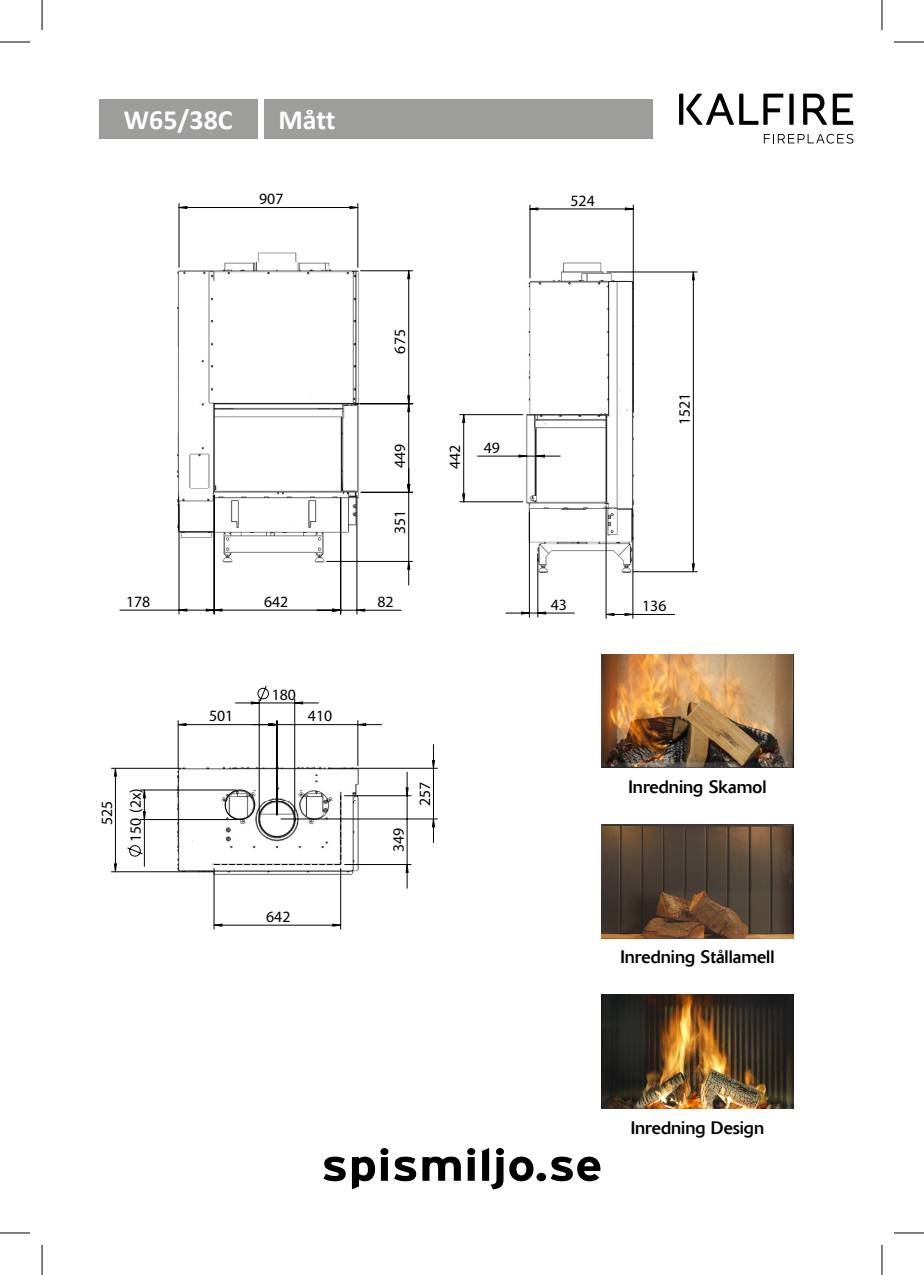
<style>
.page{position:relative;width:924px;height:1275px;background:#fff}
.page>*{position:absolute;margin:0;border:0;box-sizing:border-box;transform-origin:0 0}
.t1{font:700 28px "Calibri";color:#fff}
.t2{font:18px "Delta";color:#000}
.t3{font:15.8px "Myriad";color:#010202}
</style>
<div class="page">
<svg style="left:114px;top:206px;width:580px;height:720px"></svg>
<hr style="left:340px;top:868px;width:1px;height:61px;background:#010202">
<hr style="left:213px;top:868px;width:1px;height:61px;background:#010202">
<hr style="left:344px;top:864px;width:67px;height:1px;background:#010202">
<hr style="left:344px;top:795px;width:67px;height:1px;background:#010202">
<hr style="left:328px;top:768px;width:109px;height:1px;background:#010202">
<hr style="left:281px;top:818px;width:156px;height:1px;background:#010202">
<hr style="left:477px;top:456px;width:49px;height:1px;background:#010202">
<hr style="left:529px;top:512px;width:1px;height:105px;background:#010202">
<hr style="left:537px;top:553px;width:1px;height:64px;background:#010202">
<hr style="left:537px;top:613px;width:37px;height:1px;background:#010202">
<hr style="left:529px;top:205px;width:1px;height:73px;background:#010202">
<hr style="left:632px;top:205px;width:1px;height:207px;background:#010202">
<hr style="left:632px;top:514px;width:1px;height:104px;background:#010202">
<hr style="left:605px;top:506px;width:1px;height:112px;background:#010202">
<hr style="left:632px;top:614px;width:42px;height:1px;background:#010202">
<hr style="left:459px;top:501px;width:63px;height:1px;background:#010202">
<hr style="left:459px;top:414px;width:63px;height:1px;background:#010202">
<hr style="left:355px;top:403px;width:57px;height:1px;background:#010202">
<hr style="left:360px;top:270px;width:52px;height:1px;background:#010202">
<hr style="left:606px;top:272px;width:91px;height:1px;background:#010202">
<hr style="left:633px;top:571px;width:64px;height:1px;background:#010202">
<hr style="left:361px;top:492px;width:51px;height:1px;background:#010202">
<hr style="left:326px;top:561px;width:86px;height:1px;background:#010202">
<hr style="left:111px;top:768px;width:69px;height:1px;background:#010202">
<hr style="left:111px;top:871px;width:100px;height:1px;background:#010202">
<hr style="left:178px;top:203px;width:1px;height:64px;background:#010202">
<hr style="left:357px;top:203px;width:1px;height:64px;background:#010202">
<svg style="left:214px;top:924px;width:126px;height:2px"></svg>
<svg style="left:127px;top:871px;width:281px;height:17px"></svg>
<svg style="left:432px;top:744px;width:2px;height:98px"></svg>
<svg style="left:518px;top:455px;width:42px;height:2px"></svg>
<svg style="left:505px;top:612px;width:40px;height:2px"></svg>
<svg style="left:529px;top:208px;width:103px;height:2px"></svg>
<svg style="left:605px;top:613px;width:27px;height:2px"></svg>
<svg style="left:462px;top:415px;width:2px;height:87px"></svg>
<svg style="left:407px;top:271px;width:2px;height:213px"></svg>
<svg style="left:692px;top:272px;width:2px;height:300px"></svg>
<svg style="left:114px;top:484px;width:295px;height:387px"></svg>
<svg style="left:179px;top:206px;width:185px;height:405px"></svg>
<div style="left:264px;top:99px;width:389px;height:39px;background:#9d9d9c"></div>
<div style="left:99px;top:99px;width:158px;height:39px;background:#9d9d9c"></div>
<img style="left:601px;top:654px;width:192px;height:114px">
<img style="left:601px;top:824px;width:192px;height:114px">
<img style="left:601px;top:994px;width:192px;height:114px">
<svg style="left:789px;top:94px;width:4px;height:31px"></svg>
<svg style="left:803px;top:94px;width:23px;height:31px"></svg>
<svg style="left:678px;top:94px;width:5px;height:31px"></svg>
<svg style="left:686px;top:94px;width:97px;height:31px"></svg>
<svg style="left:832px;top:94px;width:20px;height:31px"></svg>
<svg style="left:763px;top:134px;width:90px;height:10px"></svg>
<svg style="left:323px;top:1156px;width:22px;height:25px"></svg>
<svg style="left:352px;top:1148px;width:36px;height:41px"></svg>
<svg style="left:394px;top:1156px;width:22px;height:25px"></svg>
<svg style="left:422px;top:1156px;width:38px;height:24px"></svg>
<svg style="left:467px;top:1148px;width:8px;height:32px"></svg>
<svg style="left:482px;top:1148px;width:118px;height:41px"></svg>
<hr style="left:0;top:42px;width:30px;height:1px;background:#000">
<hr style="left:893px;top:42px;width:30px;height:1px;background:#000">
<hr style="left:0;top:1232px;width:30px;height:1px;background:#000">
<hr style="left:893px;top:1232px;width:30px;height:1px;background:#000">
<hr style="left:42px;top:0;width:1px;height:30px;background:#000">
<hr style="left:42px;top:1245px;width:1px;height:30px;background:#000">
<hr style="left:881px;top:0;width:1px;height:30px;background:#000">
<hr style="left:881px;top:1245px;width:1px;height:30px;background:#000">
<h1 class="t1" style="left:124px;top:100px;width:110px">W65/38C</h1>
<h1 class="t1" style="left:278px;top:100px;width:58px">Mått</h1>
<p class="t3" style="left:259px;top:191px;width:26px">907</p>
<p class="t3" style="left:392px;top:353px;width:26px;rotate:-90deg">675</p>
<p class="t3" style="left:392px;top:468px;width:26px;rotate:-90deg">449</p>
<p class="t3" style="left:392px;top:534px;width:26px;rotate:-90deg">351</p>
<p class="t3" style="left:126px;top:593px;width:26px">178</p>
<p class="t3" style="left:264px;top:593px;width:26px">642</p>
<p class="t3" style="left:377px;top:593px;width:18px">82</p>
<p class="t3" style="left:447px;top:469px;width:26px;rotate:-90deg">442</p>
<p class="t3" style="left:483px;top:439px;width:18px">49</p>
<p class="t3" style="left:271px;top:686px;width:26px">180</p>
<p class="t3" style="left:209px;top:708px;width:26px">501</p>
<p class="t3" style="left:308px;top:708px;width:26px">410</p>
<p class="t3" style="left:99px;top:825px;width:26px;rotate:-90deg">525</p>
<p class="t3" style="left:128px;top:842px;width:55px;rotate:-90deg">150 (2x)</p>
<p class="t3" style="left:416px;top:806px;width:26px;rotate:-90deg">257</p>
<p class="t3" style="left:390px;top:852px;width:26px;rotate:-90deg">349</p>
<p class="t3" style="left:266px;top:908px;width:26px">642</p>
<p class="t3" style="left:570px;top:192px;width:26px">524</p>
<p class="t3" style="left:676px;top:425px;width:34px;rotate:-90deg">1521</p>
<p class="t3" style="left:550px;top:596px;width:18px">43</p>
<p class="t3" style="left:642px;top:598px;width:26px">136</p>
<p class="t2" style="left:628px;top:776px;width:139px">Inredning Skamol</p>
<p class="t2" style="left:620px;top:946px;width:156px">Inredning Stållamell</p>
<p class="t2" style="left:630px;top:1116px;width:135px">Inredning Design</p>
</div>
